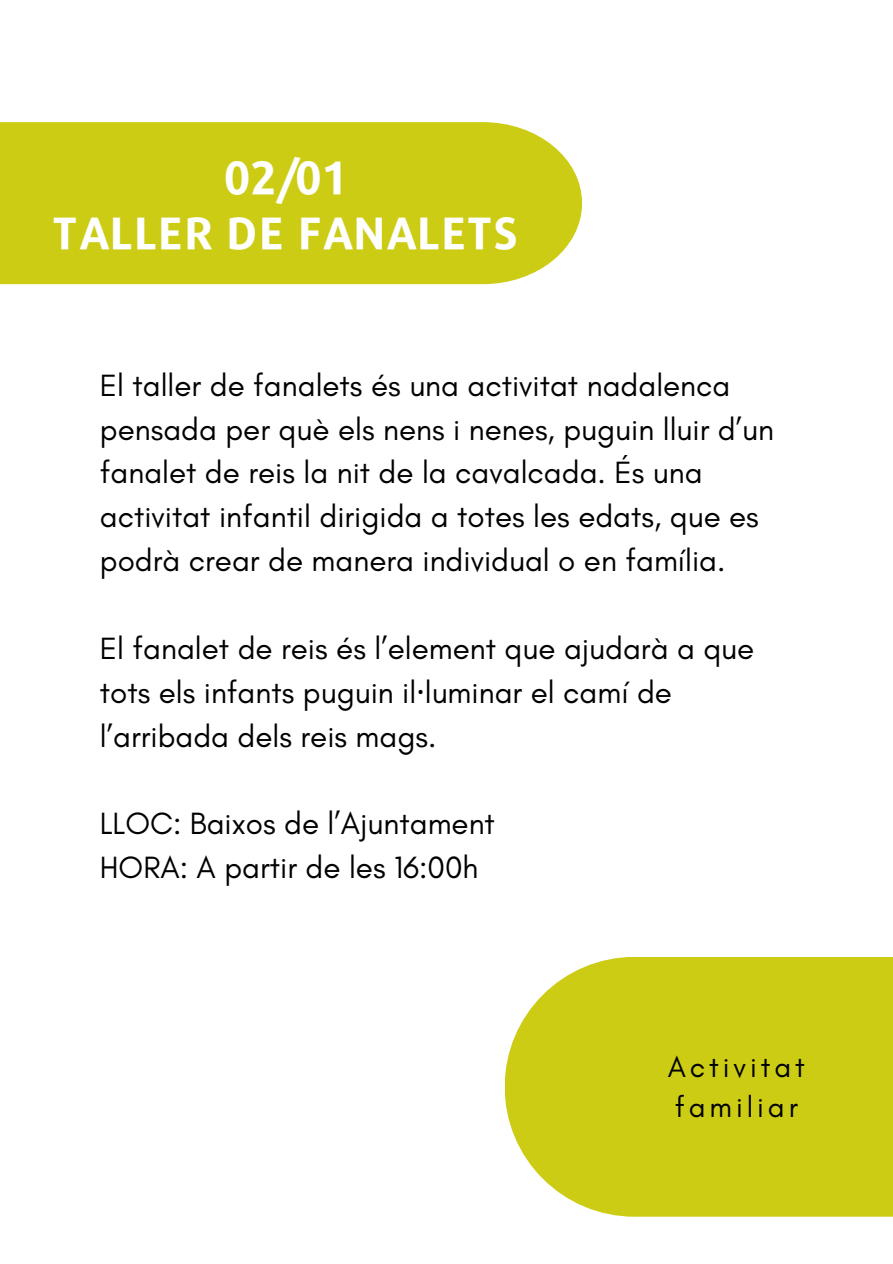
<style>
.page{position:relative;width:893px;height:1264px;background:#fff}
.page>*{position:absolute;margin:0;border:0;box-sizing:border-box;transform-origin:0 0}
.t1{font:700 46.5px "Repo";color:#fff}
.t2{font:700 45px "Repo";color:#fff}
.t3{font:31.35px/43.8px "Glacial Indifference";color:#000}
.t4{font:29.55px/40.5px "Glacial Indifference";letter-spacing:.135em;color:#000}
.s1{font-family:"Noto Sans"}
</style>
<div class="page">
<svg style="left:505px;top:957px;width:387px;height:259px;background:#d0cf25"></svg>
<div style="left:0;top:122px;width:582px;height:162px;background:#cdcc15"></div>
<h1 class="t1" style="left:224px;top:147px;width:125px">02/01</h1>
<h2 class="t2" style="left:53px;top:203px;width:467px">TALLER DE FANALETS</h2>
<p class="t3" style="left:100px;top:363px;width:675px">El taller de fanalets és una activitat nadalenca pensada per què els nens i nenes, puguin lluir d’un fanalet de reis la nit de la cavalcada. És una activitat infantil dirigida a totes les edats, que es podrà crear de manera individual o en família.</p>
<p class="t3" style="left:100px;top:626px;width:656px">El fanalet de reis és l’element que ajudarà a que tots els infants puguin il<span class="s1">·</span>luminar el camí de l’arribada dels reis mags.</p>
<p class="t3" style="left:100px;top:801px;width:396px">LLOC: Baixos de l’Ajuntament<br>HORA: A partir de les 16:00h</p>
<p class="t4" style="left:667px;top:1046px;width:139px">Activitat familiar</p>
</div>
